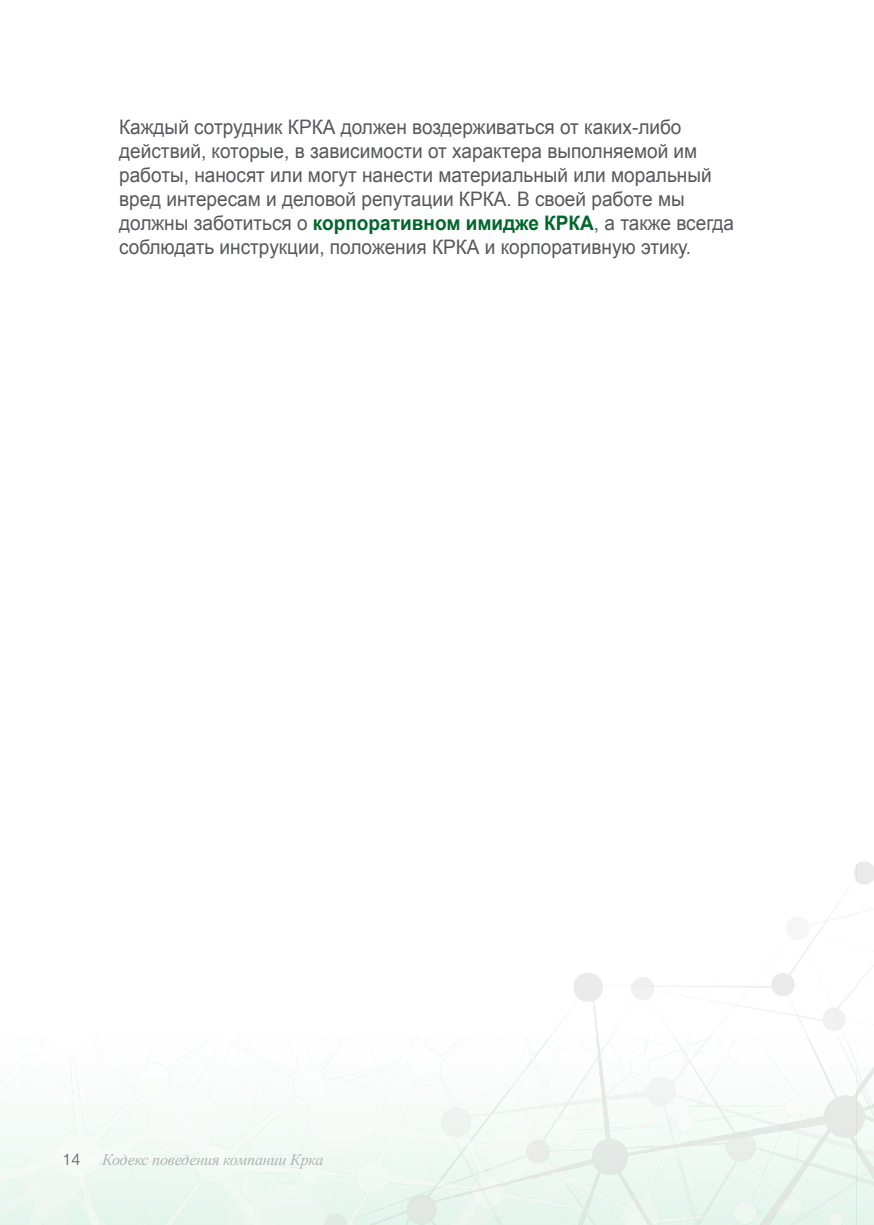
<style>
.page{position:relative;width:874px;height:1225px;background:#fff}
.page>*{position:absolute;margin:0;border:0;box-sizing:border-box;transform-origin:0 0}
.tekoci_TXT{font:20px/24px "Arial";color:#57585a;scale:.95 1}
.t1{font:italic 16px "Times New Roman";letter-spacing:-.01em;color:#b2b3b7}
.t2{font:300 16px "Helvetica Neue LT Pro";color:#57585a}
.s1{font-weight:700;color:#00672c}
</style>
<div class="page">
<img style="left:0;top:861px;width:873px;height:364px">
<p class="tekoci_TXT" style="left:119px;top:115px;width:648px">Каждый сотрудник КРКА должен воздерживаться от каких-либо действий, которые, в зависимости от характера выполняемой им работы, наносят или могут нанести материальный или моральный вред интересам и деловой репутации КРКА. В своей работе мы должны заботиться о <span class="s1">корпоративном имидже КРКА</span>, а также всегда соблюдать инструкции, положения КРКА и корпоративную этику.</p>
<p class="t2" style="left:62px;top:1149px;width:19px">14</p>
<p class="t1" style="left:102px;top:1148px;width:223px">Кодекс поведения компании Крка</p>
</div>
